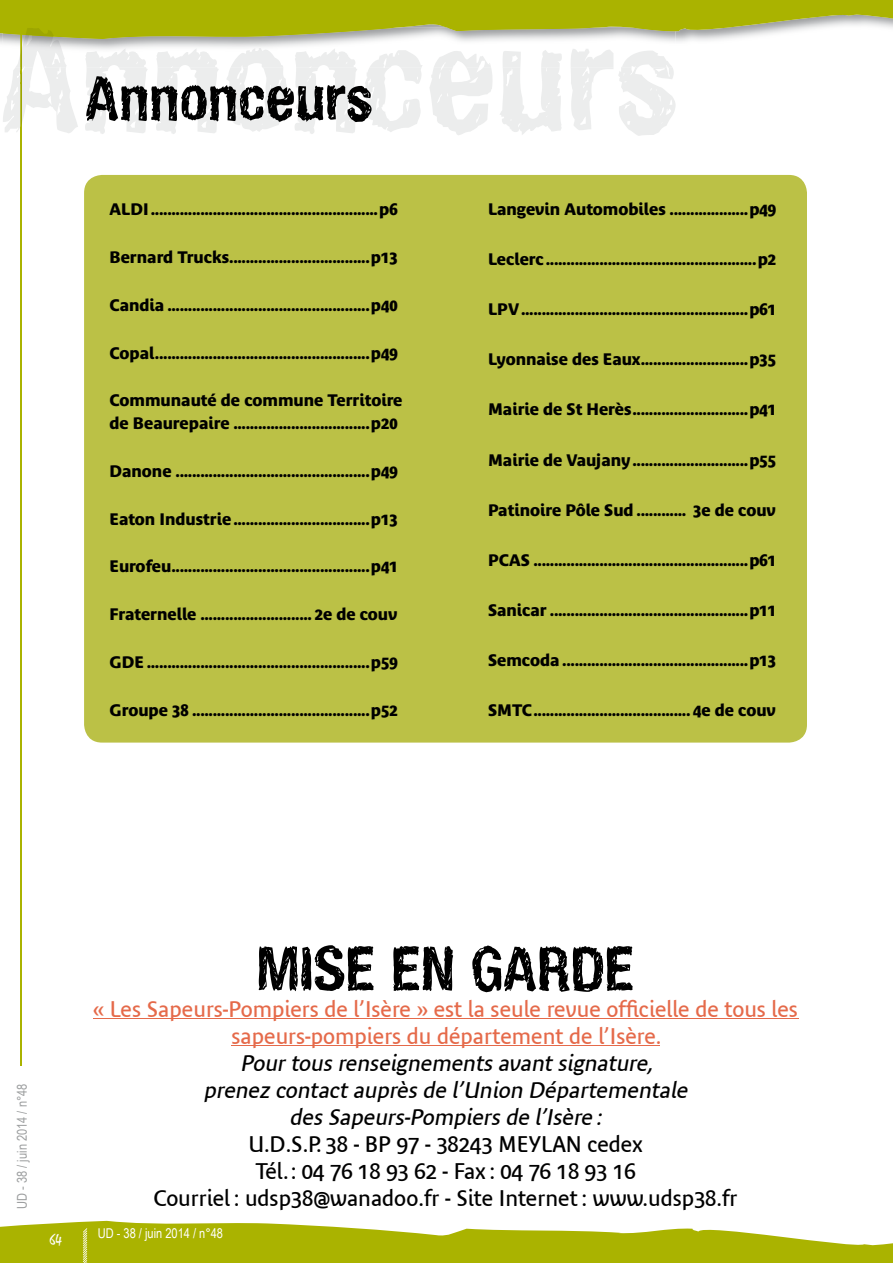
<style>
.page{position:relative;width:893px;height:1263px;background:#fff}
.page>*{position:absolute;margin:0;border:0;box-sizing:border-box;transform-origin:0 0}
.t1{font:60px "Hand Vetica";color:#000}
.t2{font:22.5px/27px "Bienvenue TT";color:#000;text-align:center}
.t3{font:italic 22.5px/27px "Bienvenue TT";color:#000;text-align:center}
.t4{font:22.5px/27px "Bienvenue TT";color:#e56a4a;text-align:center}
.t5{font:700 16.5px/22.4px "Bienvenue Beta";color:#000}
.t6{font:15px "Mistral";color:#fff}
.t7{font:13.5px "Arial Narrow";color:#fff}
.t8{font:13.5px "Arial Narrow";color:#9c9e9f}
</style>
<div class="page">
<svg style="left:0;top:1220px;width:893px;height:43px;fill:#aab300"></svg>
<div style="left:95px;top:1228px;width:198px;height:23px;background:#aab300"></div>
<svg style="left:0;top:0;width:893px;height:44px;background:#b3bb28"></svg>
<hr style="left:21px;top:0;width:1px;height:1065px;background:#aab300">
<svg style="left:83px;top:1228px;width:4px;height:35px"></svg>
<svg style="left:3px;top:28px;width:673px;height:108px"></svg>
<div style="left:84px;top:175px;width:723px;height:568px;background:#bbc146;border-radius:18px"></div>
<hr style="left:93px;top:1018px;width:705px;height:1px;background:#e56a4a">
<hr style="left:231px;top:1045px;width:429px;height:1px;background:#e56a4a">
<h1 class="t1" style="left:85px;top:60px;width:289px">Annonceurs</h1>
<p class="t5" style="left:110px;top:198px;width:290px">ALDI .......................................................p6</p>
<p class="t5" style="left:110px;top:246px;width:290px">Bernard Trucks..................................p13</p>
<p class="t5" style="left:110px;top:293px;width:290px">Candia .................................................p40</p>
<p class="t5" style="left:110px;top:341px;width:290px">Copal ....................................................p49</p>
<p class="t5" style="left:110px;top:389px;width:294px">Communauté de commune Territoire de Beaurepaire .................................p20</p>
<p class="t5" style="left:110px;top:459px;width:290px">Danone ...............................................p49</p>
<p class="t5" style="left:110px;top:507px;width:290px">Eaton Industrie .................................p13</p>
<p class="t5" style="left:110px;top:555px;width:290px">Eurofeu ................................................p41</p>
<p class="t5" style="left:110px;top:603px;width:290px">Fraternelle ........................... 2e de couv</p>
<p class="t5" style="left:110px;top:651px;width:290px">GDE ......................................................p59</p>
<p class="t5" style="left:110px;top:699px;width:290px">Groupe 38 ...........................................p52</p>
<p class="t5" style="left:488px;top:198px;width:290px">Langevin Automobiles ...................p49</p>
<p class="t5" style="left:488px;top:248px;width:290px">Leclerc ...................................................p2</p>
<p class="t5" style="left:488px;top:298px;width:290px">LPV .......................................................p61</p>
<p class="t5" style="left:488px;top:348px;width:290px">Lyonnaise des Eaux ..........................p35</p>
<p class="t5" style="left:488px;top:398px;width:290px">Mairie de St Herès ............................p41</p>
<p class="t5" style="left:488px;top:448px;width:290px">Mairie de Vaujany ............................p55</p>
<p class="t5" style="left:488px;top:499px;width:290px">Patinoire Pôle Sud ............ 3e de couv</p>
<p class="t5" style="left:488px;top:549px;width:290px">PCAS ....................................................p61</p>
<p class="t5" style="left:488px;top:599px;width:290px">Sanicar ................................................p11</p>
<p class="t5" style="left:488px;top:649px;width:290px">Semcoda .............................................p13</p>
<p class="t5" style="left:488px;top:699px;width:290px">SMTC ...................................... 4e de couv</p>
<p class="t8" style="left:14px;top:1209px;width:127px;rotate:-90deg">UD - 38 / juin 2014 / n°48</p>
<h1 class="t1" style="left:257px;top:930px;width:379px">MISE EN GARDE</h1>
<h2 class="t4" style="left:93px;top:995px;width:706px">« Les Sapeurs-Pompiers de l’Isère » est la seule revue officielle de tous les sapeurs-pompiers du département de l’Isère.</h2>
<h2 class="t3" style="left:204px;top:1049px;width:490px">Pourtous renseignements avantsignature, prenez contactauprès de l’Union Départementale des Sapeurs-Pompiers de l’Isère :</h2>
<h2 class="t2" style="left:153px;top:1130px;width:586px">U.D.S.P. 38 - BP 97 - 38243 MEYLAN cedex<br>Tél. : 04 76 18 93 62 - Fax : 04 76 18 93 16<br>Courriel : udsp38@wanadoo.fr - Site Internet : www.udsp38.fr</h2>
<p class="t6" style="left:50px;top:1231px;width:13px">64</p>
<p class="t7" style="left:98px;top:1226px;width:127px">UD - 38 / juin 2014 / n°48</p>
</div>
